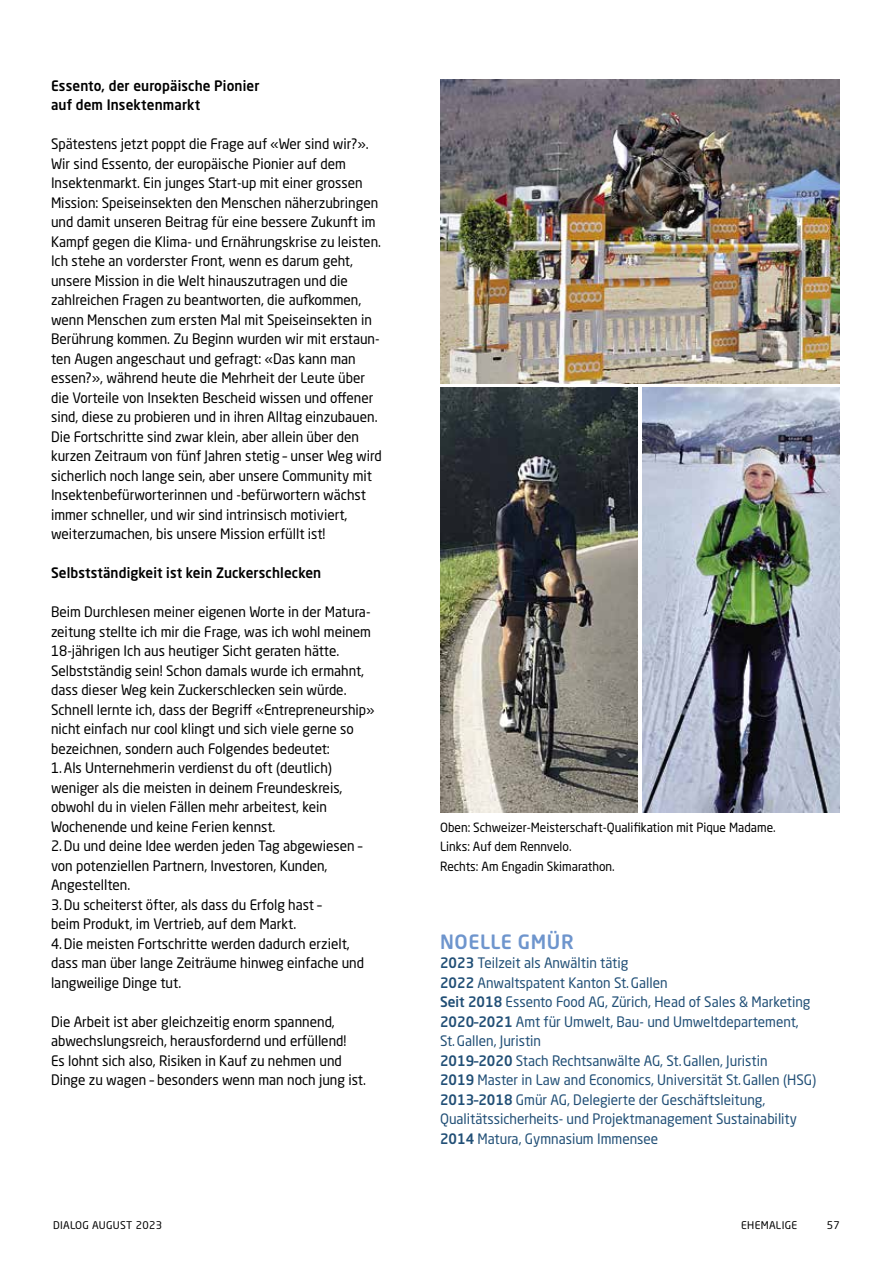
<style>
.page{position:relative;width:893px;height:1263px;background:#fff}
.page>*{position:absolute;margin:0;border:0;box-sizing:border-box;transform-origin:0 0}
.t1{font:500 19.5px "Neo Sans Pro";letter-spacing:.03em;color:#6e95cd}
.t2{font:14.25px/19.5px "Neo Sans Pro";color:#000;scale:.95 1}
.t3{font:14.25px/19.5px "Neo Sans Pro";color:#214f76;scale:.95 1}
.t4{font:500 14.25px/19.5px "Neo Sans Pro";letter-spacing:.01em;color:#000;scale:.95 1}
.t5{font:12.6px/19.5px "Neo Sans Pro";color:#000;scale:.95 1}
.t6{font:10.5px "Neo Sans Pro";letter-spacing:.03em;color:#000}
.s1{font-weight:500}
</style>
<div class="page">
<img style="left:642px;top:388px;width:198px;height:424px">
<img style="left:440px;top:80px;width:400px;height:303px">
<img style="left:440px;top:388px;width:198px;height:424px">
<p class="t4" style="left:51px;top:75px;width:221px">Essento, der europäische Pionier auf dem Insektenmarkt</p>
<p class="t2" style="left:51px;top:134px;width:350px">Spätestens jetzt poppt die Frage auf «Wer sind wir?».<br>Wir sind Essento, der europäische Pionier auf dem Insektenmarkt. Ein junges Start-up mit einer grossen Mission: Speiseinsekten den Menschen näherzubringen und damit unseren Beitrag für eine bessere Zukunft im Kampf gegen die Klima- und Ernährungskrise zu leisten.<br>Ich stehe an vorderster Front, wenn es darum geht, unsere Mission in die Welt hinauszutragen und die zahlreichen Fragen zu beantworten, die aufkommen, wenn Menschen zum ersten Mal mit Speiseinsekten in Berührung kommen. Zu Beginn wurden wir mit erstaun&shy;ten Augen angeschaut und gefragt: «Das kann man essen?», während heute die Mehrheit der Leute über die Vorteile von Insekten Bescheid wissen und offener sind, diese zu probieren und in ihren Alltag einzubauen.<br>Die Fortschritte sind zwar klein, aber allein über den kurzen Zeitraum von fünf Jahren stetig – unser Weg wird sicherlich noch lange sein, aber unsere Community mit Insektenbefürworterinnen und -befürwortern wächst immer schneller, und wir sind intrinsisch motiviert, weiterzumachen, bis unsere Mission erfüllt ist!</p>
<p class="t4" style="left:51px;top:563px;width:286px">Selbstständigkeit ist kein Zuckerschlecken</p>
<p class="t2" style="left:51px;top:602px;width:342px">Beim Durchlesen meiner eigenen Worte in der Matura&shy;zeitung stellte ich mir die Frage, was ich wohl meinem 18-jährigen Ich aus heutiger Sicht geraten hätte.<br>Selbstständig sein! Schon damals wurde ich ermahnt, dass dieser Weg kein Zuckerschlecken sein würde.<br>Schnell lernte ich, dass der Begriff «Entrepreneurship» nicht einfach nur cool klingt und sich viele gerne so bezeichnen, sondern auch Folgendes bedeutet:<br>1.Als Unternehmerin verdienst du oft (deutlich) weniger als die meisten in deinem Freundeskreis, obwohl du in vielen Fällen mehr arbeitest, kein Wochenende und keine Ferien kennst.<br>2.Du und deine Idee werden jeden Tag abgewiesen – von potenziellen Partnern, Investoren, Kunden, Angestellten.<br>3.Du scheiterst öfter, als dass du Erfolg hast –<br>beim Produkt, im Vertrieb, auf dem Markt.<br>4.Die meisten Fortschritte werden dadurch erzielt, dass man über lange Zeiträume hinweg einfache und langweilige Dinge tut.</p>
<p class="t2" style="left:51px;top:1012px;width:333px">Die Arbeit ist aber gleichzeitig enorm spannend, abwechslungsreich, herausfordernd und erfüllend!<br>Es lohnt sich also, Risiken in Kauf zu nehmen und Dinge zu wagen – besonders wenn man noch jung ist.</p>
<p class="t5" style="left:440px;top:817px;width:355px">Oben: Schweizer-Meisterschaft-Qualifikation mit Pique Madame.<br>Links: Auf dem Rennvelo.<br>Rechts: Am Engadin Skimarathon.</p>
<h1 class="t1" style="left:440px;top:929px;width:135px">NOELLE GMÜR</h1>
<p class="t3" style="left:440px;top:953px;width:397px"><span class="s1">2023</span> Teilzeit als Anwältin tätig<br><span class="s1">2022</span> Anwaltspatent Kanton St.Gallen<br><span class="s1">Seit 2018</span> Essento Food AG, Zürich, Head of Sales &amp; Marketing <span class="s1">2020–2021</span> Amt für Umwelt, Bau- und Umweltdepartement, St.Gallen, Juristin<br><span class="s1">2019–2020</span> Stach Rechtsanwälte AG, St.Gallen, Juristin<br><span class="s1">2019</span> Master in Law and Economics, Universität St.Gallen (HSG)<br><span class="s1">2013–2018</span> Gmür AG, Delegierte der Geschäftsleitung, Qualitätssicherheits- und Projektmanagement Sustainability <span class="s1">2014</span> Matura, Gymnasium Immensee</p>
<p class="t6" style="left:53px;top:1219px;width:110px">DIALOG AUGUST 2023</p>
<p class="t6" style="left:827px;top:1219px;width:15px">57</p>
<p class="t6" style="left:741px;top:1219px;width:58px">EHEMALIGE</p>
</div>
